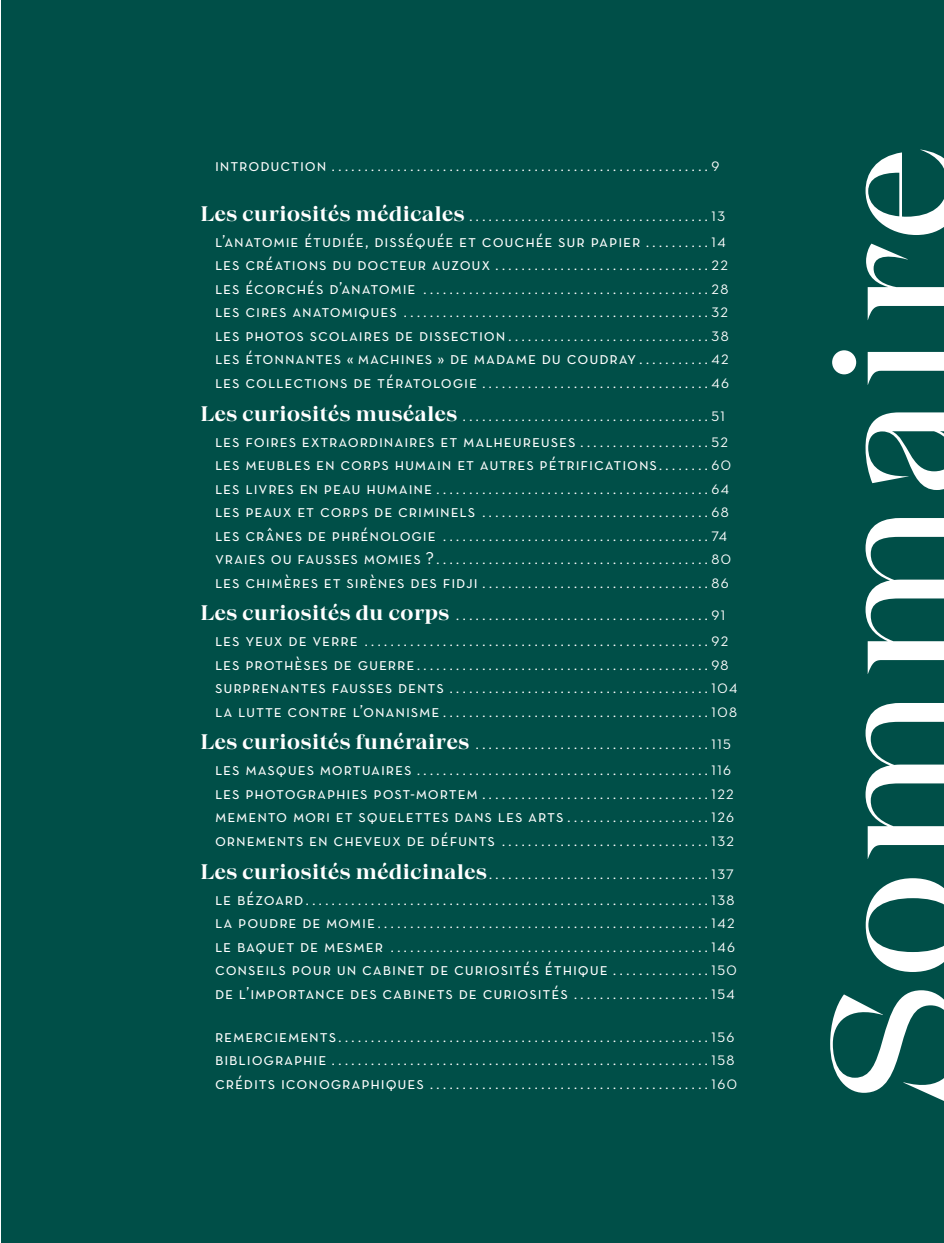
<style>
.page{position:relative;width:944px;height:1243px;background:#fff}
.page>*{position:absolute;margin:0;border:0;box-sizing:border-box;transform-origin:0 0}
.t1{font:179.38px "Grand Cru Regular M";letter-spacing:-.01em;color:#fff}
.t2{font:17.5px/23.4px "Neutra Text Book SC Alt";letter-spacing:.05em;color:#fff}
.t3{font:15.75px/23.4px "Grand Cru Extralight L";color:#fff;text-align:right}
.s1{font-family:"Neutra Text Book SC Alt";font-size:17.5px}
.s2{font-family:"Neutra Text Book Alt";font-size:14px}
.s3{font-family:"Grand Cru Bold M";font-size:21px}
.s4{font-family:"Grand Cru Extralight L";font-size:15.75px}
</style>
<div class="page">
<div style="left:1px;top:0;width:942px;height:1242px;background:#004f48"></div>
<p class="t3" style="left:215px;top:154px;width:506px"><span class="s1">introduction</span> ..........................................................<span class="s2">9</span></p>
<p class="t3" style="left:200px;top:204px;width:526px"><span class="s3">Les curiosités médicales</span> .....................................<span class="s2">13</span></p>
<p class="t2" style="left:215px;top:229px;width:512px">l’anatomie étudiée, disséquée et couchée sur papier <span class="s4">..........</span> <span class="s2">14</span></p>
<p class="t3" style="left:215px;top:253px;width:515px;text-align:justify"><span class="s1">les créations du docteur auzoux</span> .................................<span class="s2">22 </span><span class="s1">les écorchés d’anatomie</span> ............................................<span class="s2">28 </span><span class="s1">les cires anatomiques</span> ...............................................<span class="s2">32 </span><span class="s1">les photos scolaires de dissection</span>...............................<span class="s2">38</span></p>
<p class="t2" style="left:215px;top:346px;width:515px">les étonnantes « machines » de madame du coudray<span class="s4">...........</span> <span class="s2">42</span></p>
<p class="t3" style="left:200px;top:366px;width:530px;line-height:32.7px"><span class="s1">les collections de tératologie</span> ...................................<span class="s2">46<br></span><span class="s3">Les curiosités muséales</span> ......................................<span class="s2">51</span></p>
<p class="t2" style="left:215px;top:428px;width:517px">les foires extraordinaires et malheureuses <span class="s4">....................</span> <span class="s2">52 </span>les meubles en corps humain et autres pétrifications<span class="s4">........</span> <span class="s2">60</span></p>
<p class="t3" style="left:215px;top:476px;width:517px;text-align:left"><span class="s1">les livres en peau humaine</span> ..........................................<span class="s2">64 </span><span class="s1">les peaux et corps de criminels</span> ...................................<span class="s2">68 </span><span class="s1">les crânes de phrénologie</span> .........................................<span class="s2">74 </span><span class="s1">vraies ou fausses momies ?</span>..........................................<span class="s2">80 </span><span class="s1">les chimères et sirènes des fidji</span> ...................................<span class="s2">86</span></p>
<p class="t3" style="left:200px;top:602px;width:529px;line-height:25.9px"><span class="s3">Les curiosités du corps</span> .......................................<span class="s2">91 </span><span class="s1">les yeux de verre</span> .....................................................<span class="s2">92</span></p>
<p class="t3" style="left:215px;top:652px;width:523px;text-align:left"><span class="s1">les prothèses de guerre</span>.............................................<span class="s2">98 </span><span class="s1">surprenantes fausses dents</span> ........................................<span class="s2">104 </span><span class="s1">la lutte contre l’onanisme</span>.........................................<span class="s2">108</span></p>
<p class="t3" style="left:200px;top:731px;width:532px;line-height:25.9px"><span class="s3">Les curiosités funéraires</span> ....................................<span class="s2">115 </span><span class="s1">les masques mortuaires</span> .............................................<span class="s2">116</span></p>
<p class="t3" style="left:215px;top:781px;width:520px"><span class="s1">les photographies post-mortem</span> ...................................<span class="s2">122</span></p>
<p class="t2" style="left:215px;top:804px;width:520px">memento mori et squelettes dans les arts <span class="s4">......................</span> <span class="s2">126</span></p>
<p class="t3" style="left:200px;top:824px;width:535px;line-height:32.7px"><span class="s1">ornements en cheveux de défunts</span> ................................<span class="s2">132<br></span><span class="s3">Les curiosités médicinales</span>..................................<span class="s2">137</span></p>
<p class="t3" style="left:215px;top:887px;width:521px;text-align:justify"><span class="s1">le bézoard</span>..............................................................<span class="s2">138 </span><span class="s1">la poudre de momie</span>...................................................<span class="s2">142 </span><span class="s1">le baquet de mesmer</span> .................................................<span class="s2">146</span></p>
<p class="t2" style="left:215px;top:956px;width:523px">conseils pour un cabinet de curiosités éthique <span class="s4">...............</span> <span class="s2">150 </span>de l’importance des cabinets de curiosités <span class="s4">.....................</span> <span class="s2">154</span></p>
<p class="t3" style="left:215px;top:1024px;width:523px;text-align:left"><span class="s1">remerciements</span>.........................................................<span class="s2">156 </span><span class="s1">bibliographie</span> ..........................................................<span class="s2">158 </span><span class="s1">crédits iconographiques</span> ...........................................<span class="s2">160</span></p>
<h1 class="t1" style="left:780px;top:1105px;width:963px;rotate:-90deg">Sommaire</h1>
</div>
